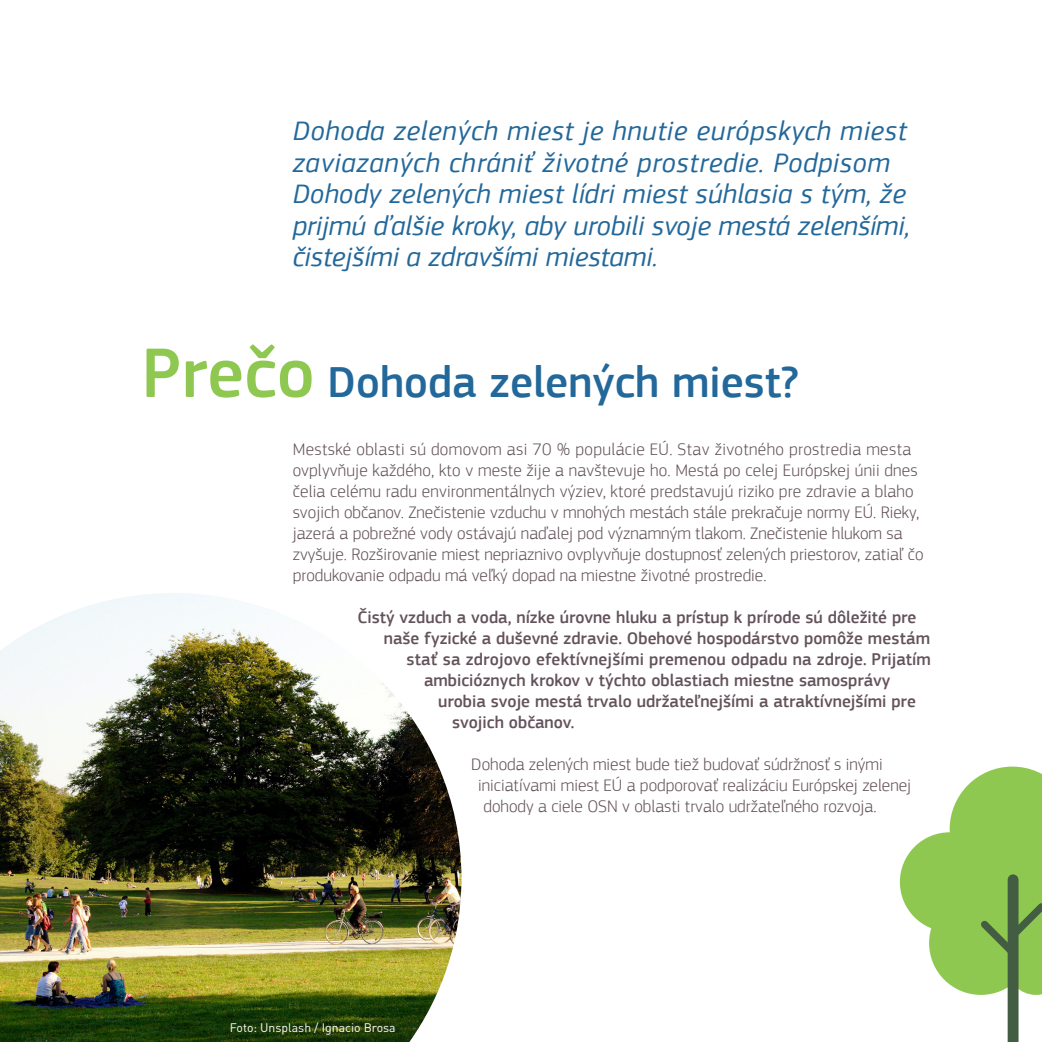
<style>
.page{position:relative;width:1042px;height:1042px;background:#fff}
.page>*{position:absolute;margin:0;border:0;box-sizing:border-box;transform-origin:0 0}
.Heading{font:500 45.5px "EC Square Sans Pro";color:#23689a}
.Copy{font:italic 28px/31.5px "EC Square Sans Pro";letter-spacing:.01em;color:#23689a}
.Copy-2{font:300 17.5px/21px "EC Square Sans Pro";color:#63525b}
.Copy-3{font:500 17.5px "EC Square Sans Pro";color:#63525b}
.Copy-4{font:12.25px "DIN Pro";color:#fff}
.s1{font-size:72.8px;color:#8fc851}
</style>
<div class="page">
<img style="left:0;top:593px;width:461px;height:449px">
<div style="left:900px;top:832px;width:99px;height:100px;background:#8fc851;border-radius:50%"></div>
<div style="left:929px;top:891px;width:103px;height:104px;background:#8fc851;border-radius:50%"></div>
<div style="left:1007px;top:880px;width:11px;height:162px;background:#435d43"></div>
<svg style="left:949px;top:766px;width:93px;height:229px"></svg>
<p class="Copy" style="left:293px;top:115px;width:619px">Dohoda zelených miest je hnutie európskych miest zaviazaných chrániť životné prostredie. Podpisom Dohody zelených miest lídri miest súhlasia s tým, že prijmú ďalšie kroky, aby urobili svoje mestá zelenšími, čistejšími a zdravšími miestami.</p>
<p class="Heading" style="left:141px;top:355px;width:659px"><span class="s1">Prečo</span> Dohoda zelených miest?</p>
<p class="Copy-2" style="left:293px;top:438px;width:632px">Mestské oblasti sú domovom asi 70 % populácie EÚ. Stav životného prostredia mesta ovplyvňuje každého, kto v meste žije a navštevuje ho. Mestá po celej Európskej únii dnes čelia celému radu environmentálnych výziev, ktoré predstavujú riziko pre zdravie a blaho svojich občanov. Znečistenie vzduchu v mnohých mestách stále prekračuje normy EÚ. Rieky, jazerá a pobrežné vody ostávajú naďalej pod významným tlakom. Znečistenie hlukom sa zvyšuje. Rozširovanie miest nepriaznivo ovplyvňuje dostupnosť zelených priestorov, zatiaľ čo produkovanie odpadu má veľký dopad na miestne životné prostredie.</p>
<p class="Copy-3" style="left:357px;top:607px;width:560px">Čistý vzduch a voda, nízke úrovne hluku a prístup k prírode sú dôležité pre</p>
<p class="Copy-3" style="left:384px;top:628px;width:548px">naše fyzické a duševné zdravie. Obehové hospodárstvo pomôže mestám</p>
<p class="Copy-3" style="left:406px;top:649px;width:526px">stať sa zdrojovo efektívnejšími premenou odpadu na zdroje. Prijatím</p>
<p class="Copy-3" style="left:424px;top:670px;width:468px">ambicióznych krokov v týchto oblastiach miestne samosprávy</p>
<p class="Copy-3" style="left:438px;top:691px;width:479px">urobia svoje mestá trvalo udržateľnejšími a atraktívnejšími pre</p>
<p class="Copy-3" style="left:452px;top:712px;width:124px">svojich občanov.</p>
<p class="Copy-2" style="left:471px;top:753px;width:413px">Dohoda zelených miest bude tiež budovať súdržnosť s inými</p>
<p class="Copy-2" style="left:478px;top:774px;width:434px">iniciatívami miest EÚ a podporovať realizáciu Európskej zelenej</p>
<p class="Copy-2" style="left:483px;top:795px;width:395px">dohody a ciele OSN v oblasti trvalo udržateľného rozvoja.</p>
<p class="Copy-4" style="left:230px;top:1018px;width:167px">Foto: Unsplash / Ignacio Brosa</p>
</div>
